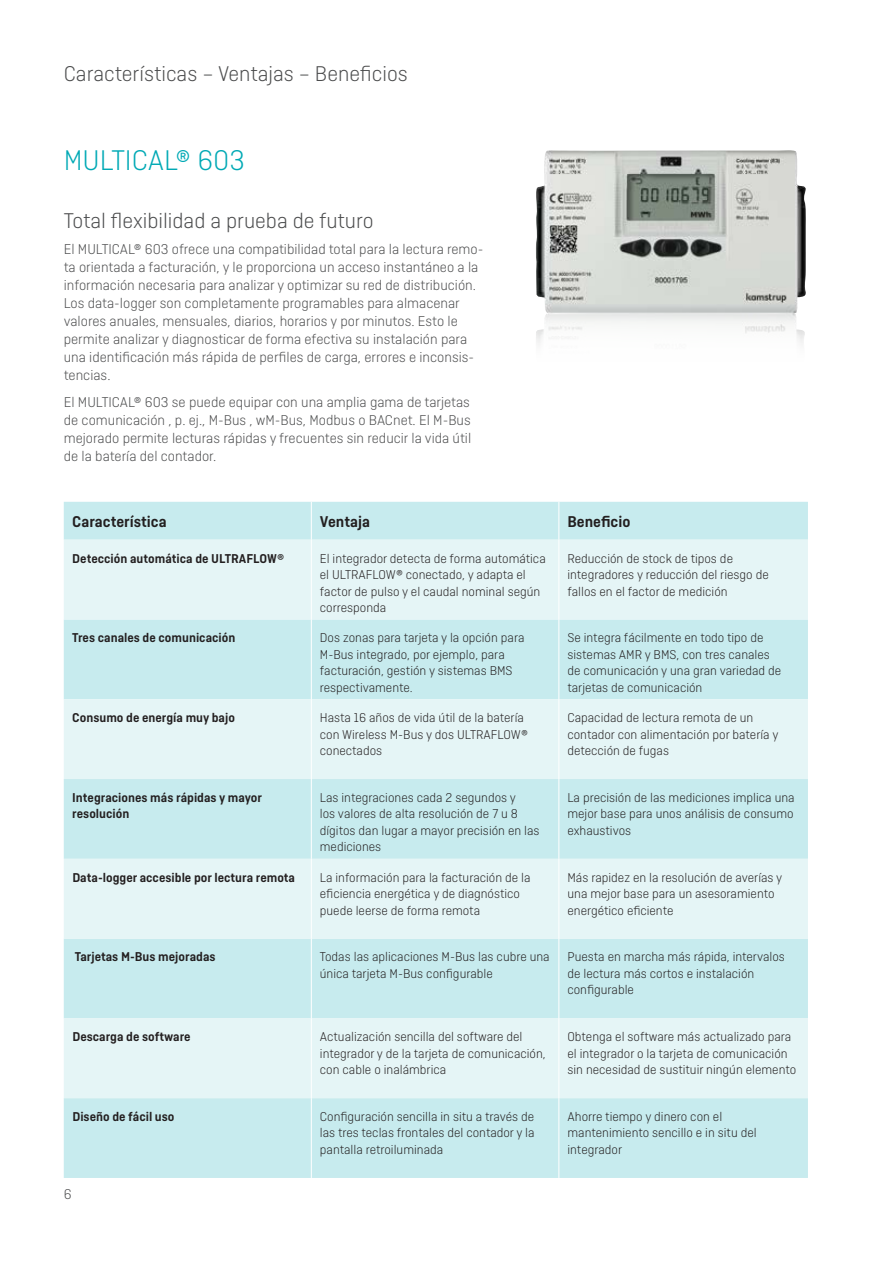
<style>
.page{position:relative;width:893px;height:1263px;background:#fff}
.page>*{position:absolute;margin:0;border:0;box-sizing:border-box;transform-origin:0 0}
.t1{font:300 30px "Ciutadella";color:#00a9b5}
.t2{font:300 22.5px "Ciutadella";color:#4b4c4d}
.t3{font:600 16.5px "Ciutadella";color:#231f20}
.t4{font:300 15px/18px "Ciutadella";color:#4b4c4d}
.t5{font:300 13.5px/16.5px "Ciutadella";color:#231f20}
.t6{font:600 13.5px/16.5px "Ciutadella";color:#231f20}
</style>
<div class="page">
<img style="left:536px;top:150px;width:270px;height:193px">
<div style="left:64px;top:502px;width:744px;height:676px;background:#c7ebee"></div>
<svg style="left:64px;top:540px;width:744px;height:558px;background:#d8f0f2"></svg>
<hr style="left:311px;top:502px;width:1px;height:38px;background:#fff">
<hr style="left:558px;top:502px;width:1px;height:38px;background:#fff">
<hr style="left:311px;top:540px;width:1px;height:79px;background:#fff">
<hr style="left:558px;top:540px;width:1px;height:79px;background:#fff">
<hr style="left:311px;top:619px;width:1px;height:80px;background:#fff">
<hr style="left:558px;top:619px;width:1px;height:80px;background:#fff">
<hr style="left:311px;top:699px;width:1px;height:80px;background:#fff">
<hr style="left:558px;top:699px;width:1px;height:80px;background:#fff">
<hr style="left:311px;top:779px;width:1px;height:80px;background:#fff">
<hr style="left:558px;top:779px;width:1px;height:80px;background:#fff">
<hr style="left:311px;top:859px;width:1px;height:79px;background:#fff">
<hr style="left:558px;top:859px;width:1px;height:79px;background:#fff">
<hr style="left:311px;top:938px;width:1px;height:80px;background:#fff">
<hr style="left:558px;top:938px;width:1px;height:80px;background:#fff">
<hr style="left:311px;top:1018px;width:1px;height:80px;background:#fff">
<hr style="left:558px;top:1018px;width:1px;height:80px;background:#fff">
<hr style="left:311px;top:1098px;width:1px;height:80px;background:#fff">
<hr style="left:558px;top:1098px;width:1px;height:80px;background:#fff">
<h2 class="t2" style="left:64px;top:61px;width:346px">Características – Ventajas – Beneficios</h2>
<h1 class="t1" style="left:64px;top:144px;width:183px">MULTICAL® 603</h1>
<h2 class="t2" style="left:64px;top:208px;width:311px">Total flexibilidad a prueba de futuro</h2>
<p class="t4" style="left:64px;top:240px;width:421px">El MULTICAL® 603 ofrece una compatibilidad total para la lectura remo&shy;ta orientada a facturación, y le proporciona un acceso instantáneo a la información necesaria para analizar y optimizar su red de distribución.<br>Los data-logger son completamente programables para almacenar valores anuales, mensuales, diarios, horarios y por minutos. Esto le permite analizar y diagnosticar de forma efectiva su instalación para una identificación más rápida de perfiles de carga, errores e inconsis&shy;tencias.</p>
<p class="t4" style="left:64px;top:393px;width:409px;text-align:justify">El MULTICAL® 603 se puede equipar con una amplia gama de tarjetas de comunicación , p. ej., M-Bus , wM-Bus, Modbus o BACnet. El M-Bus mejorado permite lecturas rápidas y frecuentes sin reducir la vida útil de la batería del contador.</p>
<p class="t3" style="left:72px;top:512px;width:96px">Característica</p>
<p class="t3" style="left:320px;top:512px;width:52px">Ventaja</p>
<p class="t3" style="left:567px;top:512px;width:65px">Beneficio</p>
<p class="t6" style="left:72px;top:550px;width:213px">Detección automática de ULTRAFLOW®</p>
<p class="t5" style="left:320px;top:550px;width:227px">El integrador detecta de forma automática el ULTRAFLOW® conectado, y adapta el factor de pulso y el caudal nominal según corresponda</p>
<p class="t5" style="left:567px;top:550px;width:203px">Reducción de stock de tipos de integradores y reducción del riesgo de fallos en el factor de medición</p>
<p class="t6" style="left:72px;top:630px;width:165px">Tres canales de comunicación</p>
<p class="t5" style="left:320px;top:630px;width:206px">Dos zonas para tarjeta y la opción para<br>M-Bus integrado, por ejemplo, para facturación, gestión y sistemas BMS respectivamente.</p>
<p class="t5" style="left:567px;top:630px;width:215px">Se integra fácilmente en todo tipo de sistemas AMR y BMS, con tres canales de comunicación y una gran variedad de tarjetas de comunicación</p>
<p class="t6" style="left:72px;top:709px;width:164px">Consumo de energía muy bajo</p>
<p class="t5" style="left:320px;top:709px;width:209px">Hasta 16 años de vida útil de la batería con Wireless M-Bus y dos ULTRAFLOW® conectados</p>
<p class="t5" style="left:567px;top:709px;width:213px">Capacidad de lectura remota de un contador con alimentación por batería y detección de fugas</p>
<p class="t6" style="left:72px;top:789px;width:191px">Integraciones más rápidas y mayor resolución</p>
<p class="t5" style="left:320px;top:789px;width:221px">Las integraciones cada 2 segundos y<br>los valores de alta resolución de 7 u 8 dígitos dan lugar a mayor precisión en las mediciones</p>
<p class="t5" style="left:567px;top:789px;width:229px;text-align:justify">La precisión de las mediciones implica una mejor base para unos análisis de consumo exhaustivos</p>
<p class="t6" style="left:72px;top:869px;width:224px">Data-logger accesible por lectura remota</p>
<p class="t5" style="left:320px;top:869px;width:212px">La información para la facturación de la eficiencia energética y de diagnóstico puede leerse de forma remota</p>
<p class="t5" style="left:567px;top:869px;width:216px">Más rapidez en la resolución de averías y una mejor base para un asesoramiento energético eficiente</p>
<p class="t6" style="left:75px;top:949px;width:142px">Tarjetas M-Bus mejoradas</p>
<p class="t5" style="left:320px;top:949px;width:231px">Todas las aplicaciones M-Bus las cubre una única tarjeta M-Bus configurable</p>
<p class="t5" style="left:567px;top:949px;width:219px">Puesta en marcha más rápida, intervalos de lectura más cortos e instalación configurable</p>
<p class="t6" style="left:72px;top:1028px;width:120px">Descarga de software</p>
<p class="t5" style="left:320px;top:1028px;width:227px">Actualización sencilla del software del integrador y de la tarjeta de comunicación, con cable o inalámbrica</p>
<p class="t5" style="left:567px;top:1028px;width:230px">Obtenga el software más actualizado para el integrador o la tarjeta de comunicación sin necesidad de sustituir ningún elemento</p>
<p class="t6" style="left:72px;top:1108px;width:104px">Diseño de fácil uso</p>
<p class="t5" style="left:320px;top:1108px;width:216px;text-align:justify">Configuración sencilla in situ a través de las tres teclas frontales del contador y la pantalla retroiluminada</p>
<p class="t5" style="left:567px;top:1108px;width:191px">Ahorre tiempo y dinero con el mantenimiento sencillo e in situ del integrador</p>
<p class="t4" style="left:64px;top:1185px;width:9px">6</p>
</div>
